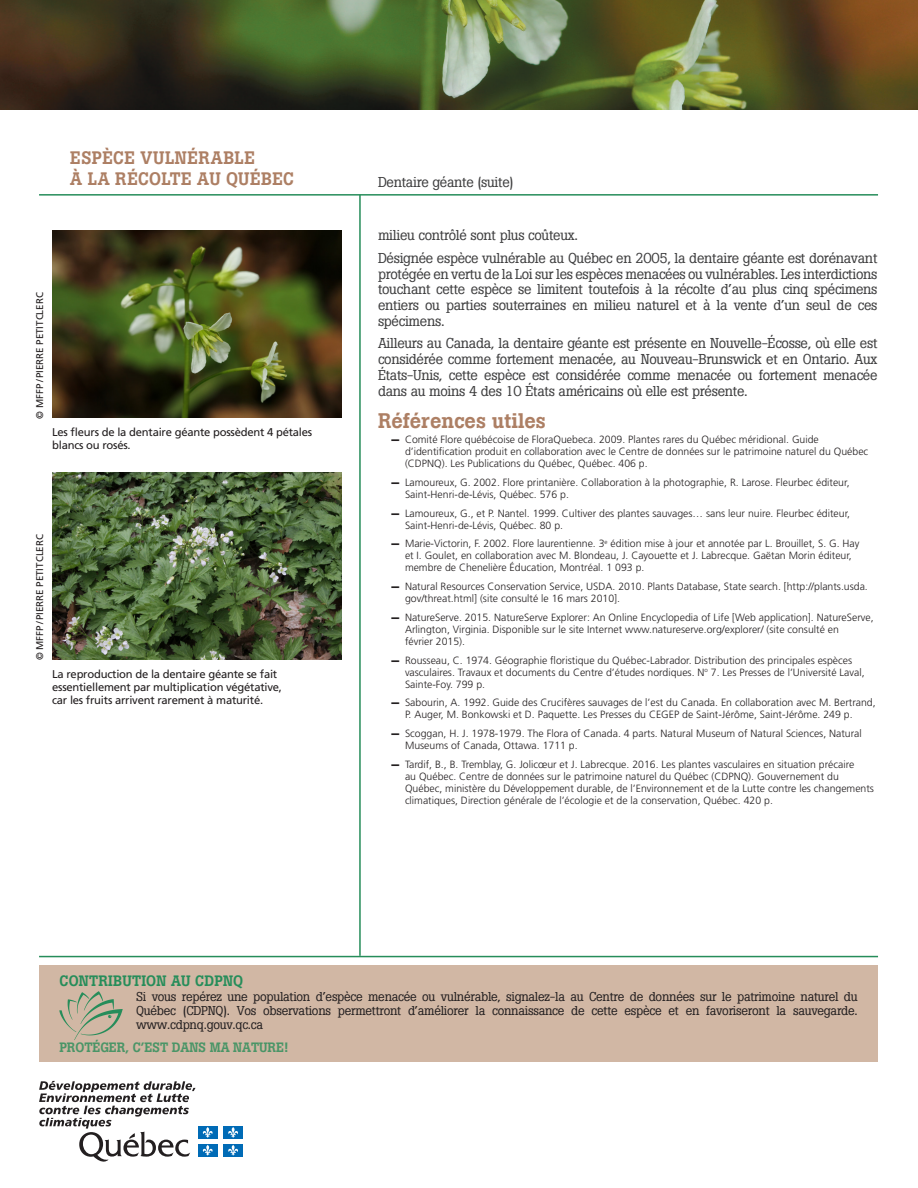
<style>
.page{position:relative;width:918px;height:1188px;background:#fff}
.page>*{position:absolute;margin:0;border:0;box-sizing:border-box;transform-origin:0 0}
.t1{font:500 21px "Boton";color:#ad7f64}
.t2{font:500 18px/21.6px "Boton";letter-spacing:.02em;color:#ad7f64}
.t3{font:500 15px "Boton";letter-spacing:.015em;color:#268d5a}
.t4{font:14.25px/15.8px "Boton";letter-spacing:-.02em;color:#3e3e3f;text-align:justify}
.t5{font:500 13.5px "Boton";letter-spacing:-.005em;color:#4a9567}
.P_retrait{font:12.75px/14.2px "Boton";letter-spacing:-.02em;color:#231f20;text-align:justify}
.Légende{font:11.25px/12.8px "Frutiger";letter-spacing:-.02em;color:#231f20}
.t6{font:300 10.5px/12px "Frutiger";color:#231f20}
.Crédits_photo{font:9.75px "Frutiger";color:#231f20}
.s1{font-family:"Helvetica Neue";font-weight:900}
</style>
<div class="page">
<hr style="left:359px;top:195px;width:2px;height:761px;background:#268d5a">
<hr style="left:39px;top:194px;width:839px;height:2px;background:#268d5a">
<hr style="left:39px;top:956px;width:839px;height:1px;background:#268d5a">
<svg style="left:39px;top:1081px;width:157px;height:81px"></svg>
<div style="left:198px;top:1126px;width:20px;height:12px;background:#006bb6"></div>
<svg style="left:202px;top:1127px;width:11px;height:11px"></svg>
<div style="left:223px;top:1126px;width:20px;height:12px;background:#006bb6"></div>
<svg style="left:228px;top:1127px;width:10px;height:11px"></svg>
<div style="left:198px;top:1144px;width:20px;height:12px;background:#006bb6"></div>
<svg style="left:202px;top:1145px;width:11px;height:11px"></svg>
<div style="left:223px;top:1144px;width:20px;height:12px;background:#006bb6"></div>
<svg style="left:228px;top:1145px;width:10px;height:11px"></svg>
<div style="left:39px;top:966px;width:839px;height:96px;background:#d1b7a4"></div>
<svg style="left:59px;top:991px;width:64px;height:49px"></svg>
<img style="left:53px;top:230px;width:288px;height:188px">
<img style="left:53px;top:472px;width:288px;height:188px">
<img style="left:0;top:0;width:918px;height:109px">
<h2 class="t2" style="left:70px;top:147px;width:225px">ESPÈCE VULNÉRABLE<br>À LA RÉCOLTE AU QUÉBEC</h2>
<p class="Crédits_photo" style="left:34px;top:418px;width:128px;rotate:-90deg">© MFFP/PIERRE PETITCLERC</p>
<p class="Légende" style="left:52px;top:426px;width:262px">Les fleurs de la dentaire géante possèdent 4 pétales blancs ou rosés.</p>
<p class="Crédits_photo" style="left:34px;top:660px;width:128px;rotate:-90deg">© MFFP/PIERRE PETITCLERC</p>
<p class="Légende" style="left:52px;top:668px;width:231px">La reproduction de la dentaire géante se fait essentiellement par multiplication végétative, car les fruits arrivent rarement à maturité.</p>
<p class="t4" style="left:378px;top:174px;width:137px">Dentaire géante (suite)</p>
<p class="t4" style="left:378px;top:227px;width:201px">milieu contrôlé sont plus coûteux.</p>
<p class="t4" style="left:378px;top:250px;width:501px">Désignée espèce vulnérable au Québec en 2005, la dentaire géante est dorénavant protégée en vertu de la Loi sur les espèces menacées ou vulnérables. Les interdictions touchant cette espèce se limitent toutefois à la récolte d’au plus cinq spécimens entiers ou parties souterraines en milieu naturel et à la vente d’un seul de ces spécimens.</p>
<p class="t4" style="left:378px;top:335px;width:501px">Ailleurs au Canada, la dentaire géante est présente en Nouvelle‑Écosse, où elle est considérée comme fortement menacée, au Nouveau‑Brunswick et en Ontario. Aux États‑Unis, cette espèce est considérée comme menacée ou fortement menacée dans au moins 4 des 10 États américains où elle est présente.</p>
<h2 class="t1" style="left:378px;top:408px;width:170px">Références utiles</h2>
<p class="t6" style="left:405px;top:433px;width:465px;text-indent:-15px"><span class="s1">—</span> Comité Flore québécoise de FloraQuebeca. 2009. Plantes rares du Québec méridional. Guide d’identification produit en collaboration avec le Centre de données sur le patrimoine naturel du Québec (CDPNQ). Les Publications du Québec, Québec. 406 p.</p>
<p class="t6" style="left:405px;top:476px;width:446px;text-indent:-15px"><span class="s1">—</span> Lamoureux, G. 2002. Flore printanière. Collaboration à la photographie, R. Larose. Fleurbec éditeur,<br>Saint‑Henri‑de‑Lévis, Québec. 576 p.</p>
<p class="t6" style="left:405px;top:507px;width:447px;text-indent:-15px"><span class="s1">—</span> Lamoureux, G., et P. Nantel. 1999. Cultiver des plantes sauvages… sans leur nuire. Fleurbec éditeur,<br>Saint‑Henri‑de‑Lévis, Québec. 80 p.</p>
<p class="t6" style="left:405px;top:538px;width:456px;text-indent:-15px"><span class="s1">—</span> Marie‑Victorin, F. 2002. Flore laurentienne. 3<sup>e</sup> édition mise à jour et annotée par L. Brouillet, S. G. Hay et I. Goulet, en collaboration avec M. Blondeau, J. Cayouette et J. Labrecque. Gaëtan Morin éditeur, membre de Chenelière Éducation, Montréal. 1 093 p.</p>
<p class="t6" style="left:405px;top:580px;width:464px;text-indent:-15px"><span class="s1">—</span> Natural Resources Conservation Service, USDA. 2010. Plants Database, State search. [http://plants.usda. gov/threat.html] (site consulté le 16 mars 2010].</p>
<p class="t6" style="left:405px;top:611px;width:470px;text-indent:-15px"><span class="s1">—</span> NatureServe. 2015. NatureServe Explorer: An Online Encyclopedia of Life [Web application]. NatureServe,<br>Arlington, Virginia. Disponible sur le site Internet www.natureserve.org/explorer/ (site consulté en<br>février 2015).</p>
<p class="t6" style="left:405px;top:654px;width:461px;text-indent:-15px"><span class="s1">—</span> Rousseau, C. 1974. Géographie floristique du Québec‑Labrador. Distribution des principales espèces vasculaires. Travaux et documents du Centre d’études nordiques. N<sup>o</sup> 7. Les Presses de l’Université Laval,<br>Sainte‑Foy. 799 p.</p>
<p class="t6" style="left:405px;top:697px;width:472px;text-indent:-15px"><span class="s1">—</span> Sabourin, A. 1992. Guide des Crucifères sauvages de l’est du Canada. En collaboration avec M. Bertrand,<br>P. Auger, M. Bonkowski et D. Paquette. Les Presses du CEGEP de Saint‑Jérôme, Saint‑Jérôme. 249 p.</p>
<p class="t6" style="left:405px;top:727px;width:458px;text-indent:-15px"><span class="s1">—</span> Scoggan, H. J. 1978‑1979. The Flora of Canada. 4 parts. Natural Museum of Natural Sciences, Natural<br>Museums of Canada, Ottawa. 1711 p.</p>
<p class="t6" style="left:405px;top:758px;width:471px;text-indent:-15px"><span class="s1">—</span> Tardif, B., B. Tremblay, G. Jolicœur et J. Labrecque. 2016. Les plantes vasculaires en situation précaire<br>au Québec. Centre de données sur le patrimoine naturel du Québec (CDPNQ). Gouvernement du Québec, ministère du Développement durable, de l’Environnement et de la Lutte contre les changements climatiques, Direction générale de l’écologie et de la conservation, Québec. 420 p.</p>
<h3 class="t3" style="left:59px;top:972px;width:185px">CONTRIBUTION AU CDPNQ</h3>
<p class="P_retrait" style="left:136px;top:989px;width:723px">Si vous repérez une population d’espèce menacée ou vulnérable, signalez‑la au Centre de données sur le patrimoine naturel du Québec (CDPNQ). Vos observations permettront d’améliorer la connaissance de cette espèce et en favoriseront la sauvegarde. www.cdpnq.gouv.qc.ca</p>
<p class="t5" style="left:59px;top:1039px;width:230px">PROTÉGER, C’EST DANS MA NATURE!</p>
</div>
